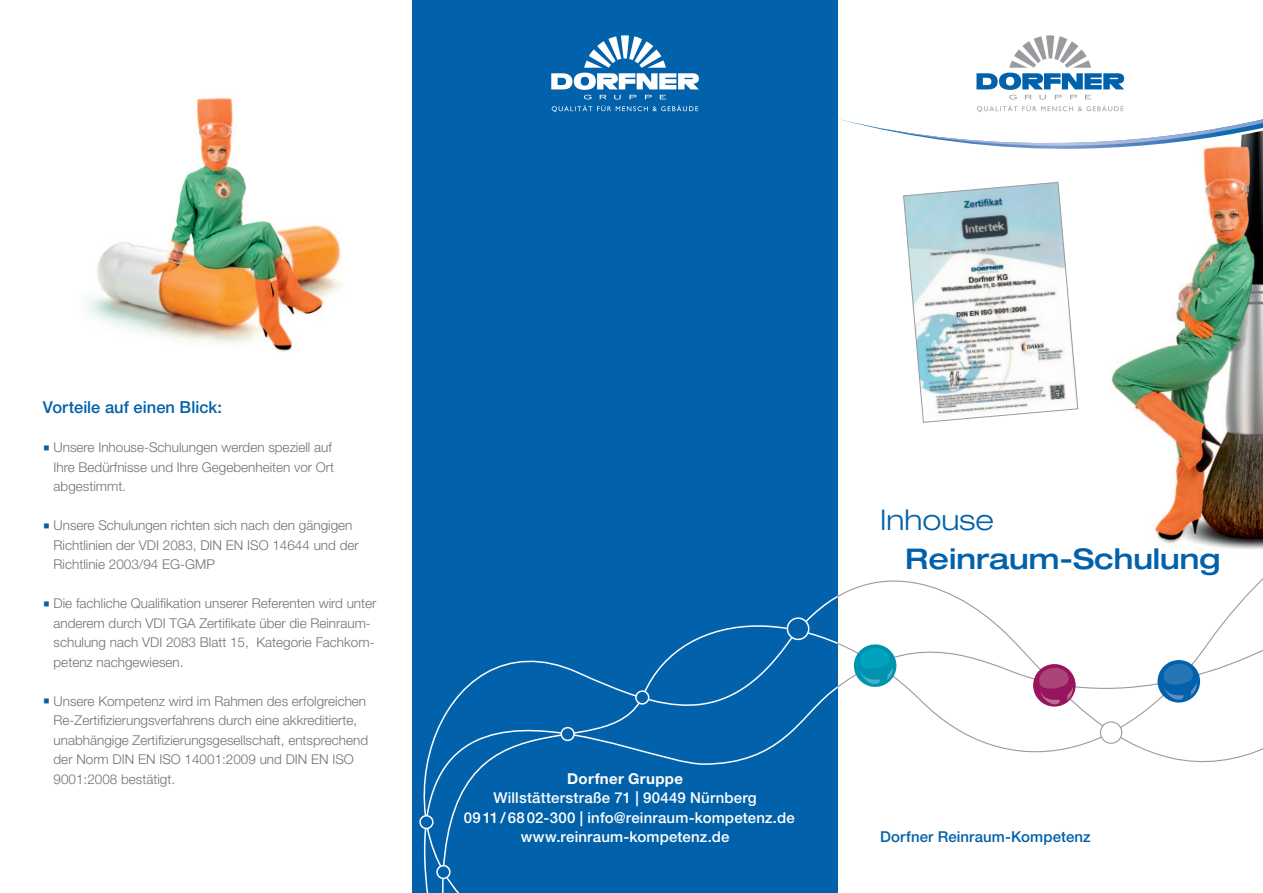
<style>
.page{position:relative;width:1263px;height:893px;background:#fff}
.page>*{position:absolute;margin:0;border:0;box-sizing:border-box;transform-origin:0 0}
.DG_Headline_med_ext{font:500 expanded 28.5px "Helvetica Neue LT Std";color:#0161aa}
.DG_Headline_light_ex{font:300 expanded 28.5px "Helvetica Neue LT Std";color:#0161aa}
.Zwischenheadline{font:500 16.5px "Helvetica Neue LT Std";color:#0161aa}
.DG_Abbinder_negativ{font:500 15px "Helvetica Neue LT Std";letter-spacing:.015em;color:#fff}
.t1{font:500 15px "Helvetica Neue LT Std";letter-spacing:.005em;color:#0161aa}
.DG_Abbinder_negativ-2{font:700 15px "Helvetica Neue LT Std";letter-spacing:.02em;color:#fff}
.DG_copy_Aufzählung_w{font:300 13.5px/19.5px "Helvetica Neue LT Std";color:#717275}
</style>
<div class="page">
<img style="left:1111px;top:153px;width:152px;height:396px">
<svg style="left:903px;top:182px;width:175px;height:241px"></svg>
<svg style="left:976px;top:35px;width:148px;height:77px"></svg>
<svg style="left:838px;top:119px;width:425px;height:32px"></svg>
<img style="left:85px;top:97px;width:258px;height:255px">
<div style="left:412px;top:0;width:426px;height:893px;background:#0161aa"></div>
<svg style="left:420px;top:595px;width:418px;height:298px"></svg>
<svg style="left:785px;top:616px;width:26px;height:25px"></svg>
<div style="left:636px;top:691px;width:13px;height:13px;background:#0161aa;border-radius:50%"></div>
<div style="left:635px;top:690px;width:15px;height:15px;border:2px solid #fff;border-radius:50%"></div>
<div style="left:561px;top:727px;width:13px;height:14px;background:#0161aa;border-radius:50%"></div>
<div style="left:560px;top:726px;width:15px;height:15px;border:2px solid #fff;border-radius:50%"></div>
<div style="left:420px;top:815px;width:13px;height:14px;background:#0161aa;border-radius:50%"></div>
<div style="left:419px;top:815px;width:15px;height:14px;border:2px solid #fff;border-radius:50%"></div>
<div style="left:437px;top:865px;width:13px;height:14px;background:#0161aa;border-radius:50%"></div>
<div style="left:436px;top:865px;width:15px;height:14px;border:2px solid #fff;border-radius:50%"></div>
<svg style="left:838px;top:578px;width:425px;height:185px"></svg>
<svg style="left:853px;top:643px;width:44px;height:45px"></svg>
<svg style="left:1157px;top:660px;width:43px;height:43px"></svg>
<svg style="left:1163px;top:663px;width:34px;height:37px"></svg>
<svg style="left:1033px;top:664px;width:43px;height:43px"></svg>
<svg style="left:1038px;top:667px;width:35px;height:38px"></svg>
<svg style="left:1099px;top:720px;width:24px;height:24px"></svg>
<svg style="left:551px;top:35px;width:148px;height:77px"></svg>
<p class="Zwischenheadline" style="left:43px;top:397px;width:181px">Vorteile auf einen Blick:</p>
<p class="DG_copy_Aufzählung_w" style="left:54px;top:437px;width:282px">Unsere Inhouse-Schulungen werden speziell auf<br>Ihre -Bedürfnisse und Ihre Gegebenheiten vor Ort abgestimmt.</p>
<p class="DG_copy_Aufzählung_w" style="left:54px;top:515px;width:307px">Unsere Schulungen richten sich nach den gängigen<br>Richtlinien der VDI 2083, DIN EN ISO 14644 und der<br>Richtlinie 2003/94 EG-GMP</p>
<p class="DG_copy_Aufzählung_w" style="left:54px;top:593px;width:324px">Die fachliche Qualifikation unserer Referenten wird unter anderem durch VDI TGA Zertifikate über die Reinraum&shy;schulung nach VDI 2083 Blatt 15, Kategorie Fachkom&shy;petenz nachgewiesen.</p>
<p class="DG_copy_Aufzählung_w" style="left:54px;top:691px;width:316px">Unsere Kompetenz wird im Rahmen des erfolgreichen Re-Zertifizierungsverfahrens durch eine akkreditierte, unabhängige Zertifizierungsgesellschaft, entsprechend der Norm DIN EN ISO 14001:2009 und DIN EN ISO 9001:2008 bestätigt.</p>
<p class="DG_Abbinder_negativ-2" style="left:567px;top:769px;width:117px">Dorfner Gruppe</p>
<p class="DG_Abbinder_negativ" style="left:493px;top:789px;width:265px">Willstätterstraße 71 | 90449 Nürnberg</p>
<p class="DG_Abbinder_negativ" style="left:464px;top:808px;width:332px">0911/6802-300 | info@reinraum-kompetenz.de</p>
<p class="DG_Abbinder_negativ" style="left:521px;top:828px;width:210px">www.reinraum-kompetenz.de</p>
<p class="DG_Headline_light_ex" style="left:880px;top:503px;width:115px">Inhouse</p>
<p class="DG_Headline_med_ext" style="left:905px;top:541px;width:317px">Reinraum-Schulung</p>
<p class="t1" style="left:880px;top:828px;width:212px">Dorfner Reinraum-Kompetenz</p>
</div>
